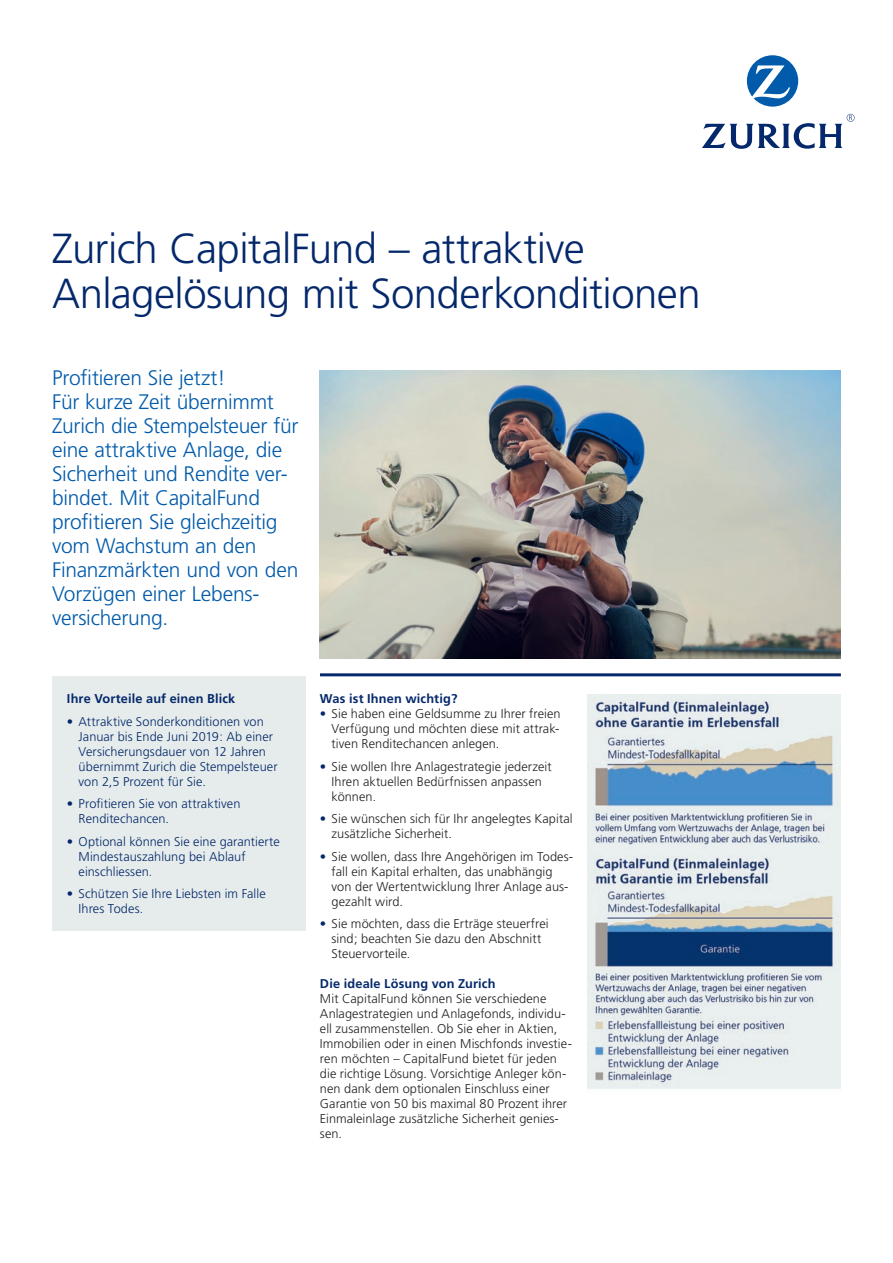
<style>
.page{position:relative;width:893px;height:1263px;background:#fff}
.page>*{position:absolute;margin:0;border:0;box-sizing:border-box;transform-origin:0 0}
.t1{font:300 42px/45px "Frutiger";letter-spacing:-.015em;color:#04286b}
.t2{font:300 21px/24px "Frutiger";letter-spacing:-.01em;color:#015aaa}
.t3{font:300 12.75px/15px "Frutiger";letter-spacing:.005em;color:#231f20}
.t4{font:300 12.75px/15px "Frutiger";letter-spacing:.005em;color:#04286b}
.t5{font:700 12.75px "Frutiger";letter-spacing:.01em;color:#04286b}
.s1{color:#04286b}
</style>
<div class="page">
<hr style="left:320px;top:673px;width:521px;height:3px;background:#04286b">
<img style="left:320px;top:370px;width:521px;height:288px">
<div style="left:52px;top:676px;width:253px;height:255px;background:#e6eceb"></div>
<img style="left:588px;top:694px;width:253px;height:395px">
<svg style="left:747px;top:55px;width:51px;height:52px"></svg>
<svg style="left:702px;top:114px;width:152px;height:35px"></svg>
<h1 class="t1" style="left:52px;top:226px;width:650px">Zurich CapitalFund – attraktive<br>Anlagelösung mit Sonderkonditionen</h1>
<p class="t2" style="left:52px;top:366px;width:248px">Profitieren Sie jetzt!<br>Für kurze Zeit übernimmt<br>Zurich die Stempelsteuer für eine attraktive Anlage, die<br>Sicherheit und Rendite ver&shy;bindet. Mit CapitalFund profitieren Sie gleichzeitig vom Wachstum an den<br>Finanzmärkten und von den<br>Vorzügen einer Lebens&shy;versicherung.</p>
<p class="t5" style="left:67px;top:691px;width:170px">Ihre Vorteile auf einen Blick</p>
<p class="t4" style="left:79px;top:714px;width:200px;text-indent:-12px">• Attraktive Sonderkonditionen von Januar bis Ende Juni 2019: Ab einer Versicherungsdauer von 12 Jahren übernimmt Zurich die Stempelsteuer von 2,5 Prozent für Sie.</p>
<p class="t4" style="left:79px;top:796px;width:163px;text-indent:-12px">• Profitieren Sie von attraktiven<br>Renditechancen.</p>
<p class="t4" style="left:79px;top:834px;width:203px;text-indent:-12px">• Optional können Sie eine garantierte<br>Mindestauszahlung bei Ablauf einschliessen.</p>
<p class="t4" style="left:79px;top:886px;width:189px;text-indent:-12px">• Schützen Sie Ihre Liebsten im Falle<br>Ihres Todes.</p>
<p class="t5" style="left:320px;top:691px;width:139px">Was ist Ihnen wichtig?</p>
<p class="t3" style="left:332px;top:706px;width:231px;text-indent:-12px"><span class="s1">•</span> Sie haben eine Geldsumme zu Ihrer freien<br>Verfügung und möchten diese mit attrak&shy;tiven Renditechancen anlegen.</p>
<p class="t3" style="left:332px;top:759px;width:221px;text-indent:-12px"><span class="s1">•</span> Sie wollen Ihre Anlagestrategie jederzeit<br>Ihren aktuellen Bedürfnissen anpassen können.</p>
<p class="t3" style="left:332px;top:811px;width:243px;text-indent:-12px"><span class="s1">•</span> Sie wünschen sich für Ihr angelegtes Kapital zusätzliche Sicherheit.</p>
<p class="t3" style="left:332px;top:849px;width:242px;text-indent:-12px"><span class="s1">•</span> Sie wollen, dass Ihre Angehörigen im Todes&shy;fall ein Kapital erhalten, das unabhängig von der Wertentwicklung Ihrer Anlage aus&shy;gezahlt wird.</p>
<p class="t3" style="left:332px;top:916px;width:218px;text-indent:-12px"><span class="s1">•</span> Sie möchten, dass die Erträge steuerfrei sind; beachten Sie dazu den Abschnitt<br>Steuervorteile.</p>
<p class="t5" style="left:320px;top:976px;width:177px">Die ideale Lösung von Zurich</p>
<p class="t3" style="left:320px;top:991px;width:253px">Mit CapitalFund können Sie verschiedene Anlagestrategien und Anlagefonds, individu&shy;ell zusammenstellen. Ob Sie eher in Aktien, Immobilien oder in einen Mischfonds investie&shy;ren möchten – CapitalFund bietet für jeden die richtige Lösung. Vorsichtige Anleger kön&shy;nen dank dem optionalen Einschluss einer Garantie von 50 bis maximal 80 Prozent ihrer Einmaleinlage zusätzliche Sicherheit genies&shy;sen.</p>
</div>
